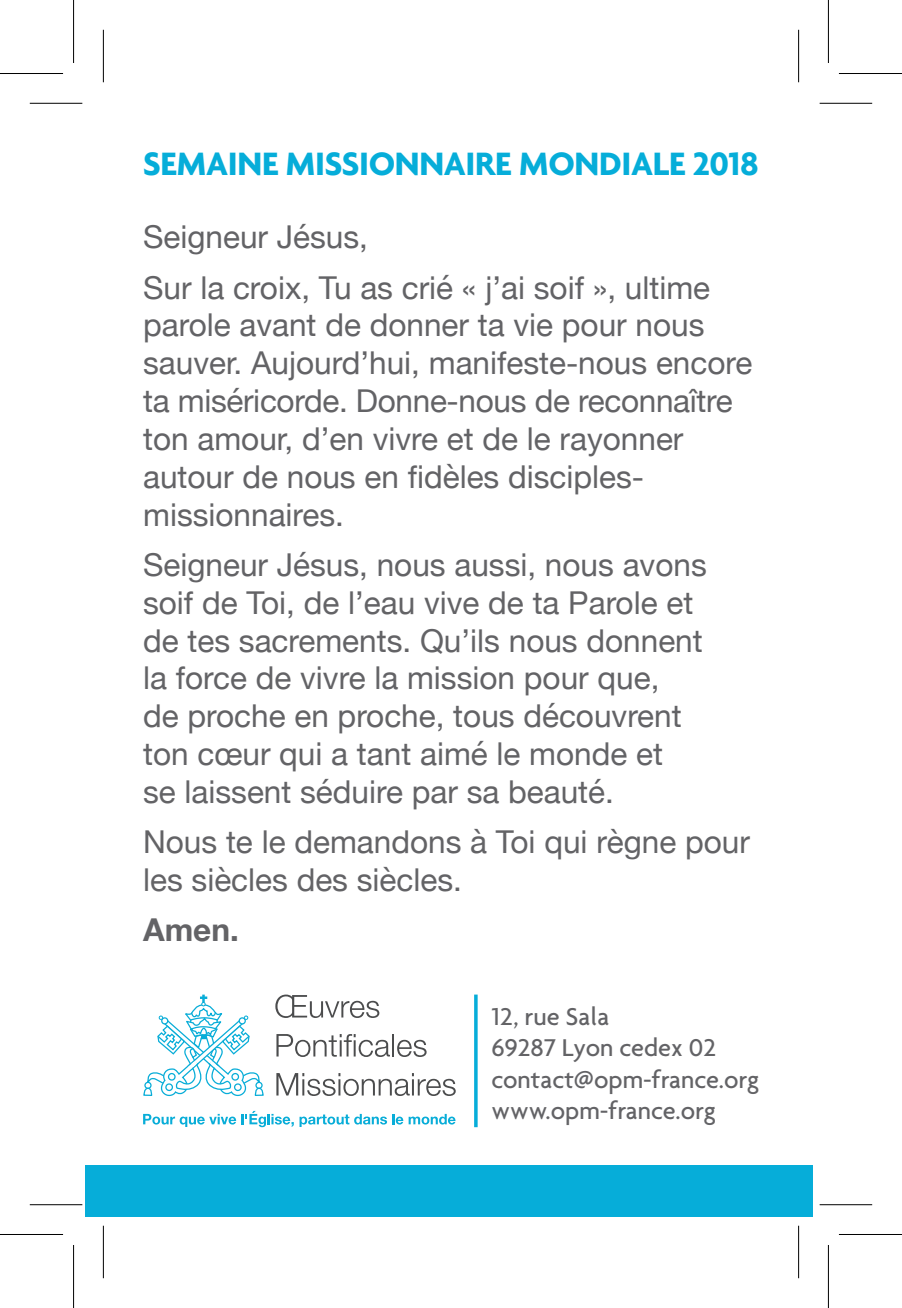
<style>
.page{position:relative;width:902px;height:1308px;background:#fff}
.page>*{position:absolute;margin:0;border:0;box-sizing:border-box;transform-origin:0 0}
.t1{font:700 35px "Agenda";letter-spacing:-.01em;color:#06add9}
.t2{font:31.5px/37.8px "Helvetica Neue";color:#636366}
.t3{font:700 31.5px "Helvetica Neue";color:#636366}
.t4{font:500 26.25px/31.5px "Agenda";color:#636366}
</style>
<div class="page">
<div style="left:85px;top:1165px;width:727px;height:51px;background:#06add9"></div>
<svg style="left:143px;top:1111px;width:150px;height:16px"></svg>
<svg style="left:299px;top:1114px;width:156px;height:13px"></svg>
<svg style="left:275px;top:994px;width:104px;height:24px"></svg>
<svg style="left:276px;top:1034px;width:114px;height:23px"></svg>
<hr style="left:392px;top:1034px;width:2px;height:22px;background:#4b4c4d">
<svg style="left:397px;top:1040px;width:29px;height:17px"></svg>
<svg style="left:276px;top:1073px;width:179px;height:23px"></svg>
<svg style="left:143px;top:994px;width:121px;height:103px"></svg>
<hr style="left:474px;top:994px;width:3px;height:133px;background:#06add9">
<svg style="left:30px;top:102px;width:52px;height:1px"></svg>
<svg style="left:819px;top:102px;width:52px;height:1px"></svg>
<svg style="left:30px;top:1205px;width:52px;height:1px"></svg>
<svg style="left:819px;top:1205px;width:52px;height:1px"></svg>
<svg style="left:102px;top:30px;width:1px;height:52px"></svg>
<svg style="left:102px;top:1226px;width:1px;height:52px"></svg>
<svg style="left:798px;top:30px;width:2px;height:52px"></svg>
<svg style="left:798px;top:1226px;width:2px;height:52px"></svg>
<hr style="left:30px;top:103px;width:52px;height:1px;background:#000">
<hr style="left:819px;top:103px;width:52px;height:1px;background:#000">
<hr style="left:30px;top:1204px;width:52px;height:1px;background:#000">
<hr style="left:819px;top:1204px;width:52px;height:1px;background:#000">
<hr style="left:103px;top:30px;width:1px;height:52px;background:#000">
<hr style="left:103px;top:1226px;width:1px;height:52px;background:#000">
<hr style="left:797px;top:30px;width:1px;height:52px;background:#000">
<hr style="left:797px;top:1226px;width:1px;height:52px;background:#000">
<div style="left:71px;top:0;width:5px;height:63px;background:#f5f5f5"></div>
<div style="left:71px;top:1245px;width:5px;height:63px;background:#f5f5f5"></div>
<svg style="left:828px;top:0;width:1px;height:63px"></svg>
<svg style="left:828px;top:1245px;width:1px;height:63px"></svg>
<hr style="left:0;top:73px;width:63px;height:1px;background:#000">
<hr style="left:838px;top:73px;width:63px;height:1px;background:#000">
<hr style="left:0;top:1234px;width:63px;height:1px;background:#000">
<hr style="left:838px;top:1234px;width:63px;height:1px;background:#000">
<hr style="left:73px;top:0;width:1px;height:63px;background:#000">
<hr style="left:73px;top:1245px;width:1px;height:63px;background:#000">
<hr style="left:827px;top:0;width:1px;height:63px;background:#000">
<hr style="left:827px;top:1245px;width:1px;height:63px;background:#000">
<p class="t1" style="left:143px;top:142px;width:617px">SEMAINE MISSIONNAIRE MONDIALE 2018</p>
<p class="t2" style="left:143px;top:214px;width:568px;line-height:50.4px">Seigneur Jésus,<br>Sur la croix, Tu as crié « j’ai soif », ultime</p>
<p class="t2" style="left:143px;top:308px;width:610px">parole avant de donner ta vie pour nous sauver. Aujourd’hui, manifeste-nous encore ta miséricorde. Donne-nous de reconnaître ton amour, d’en vivre et de le rayonner autour de nous en fidèles disciples&shy;missionnaires.</p>
<p class="t2" style="left:143px;top:548px;width:565px">Seigneur Jésus, nous aussi, nous avons soif de Toi, de l’eau vive de ta Parole et de tes sacrements. Qu’ils nous donnent la force de vivre la mission pour que,<br>de proche en proche, tous découvrent ton cœur qui a tant aimé le monde et<br>se laissent séduire par sa beauté.</p>
<p class="t2" style="left:143px;top:825px;width:608px">Nous te le demandons à Toi qui règne pour les siècles des siècles.</p>
<p class="t3" style="left:143px;top:905px;width:97px">Amen.</p>
<p class="t4" style="left:491px;top:1000px;width:269px">12, rue Sala<br>69287 Lyon cedex 02 contact@opm-france.org www.opm-france.org</p>
</div>
